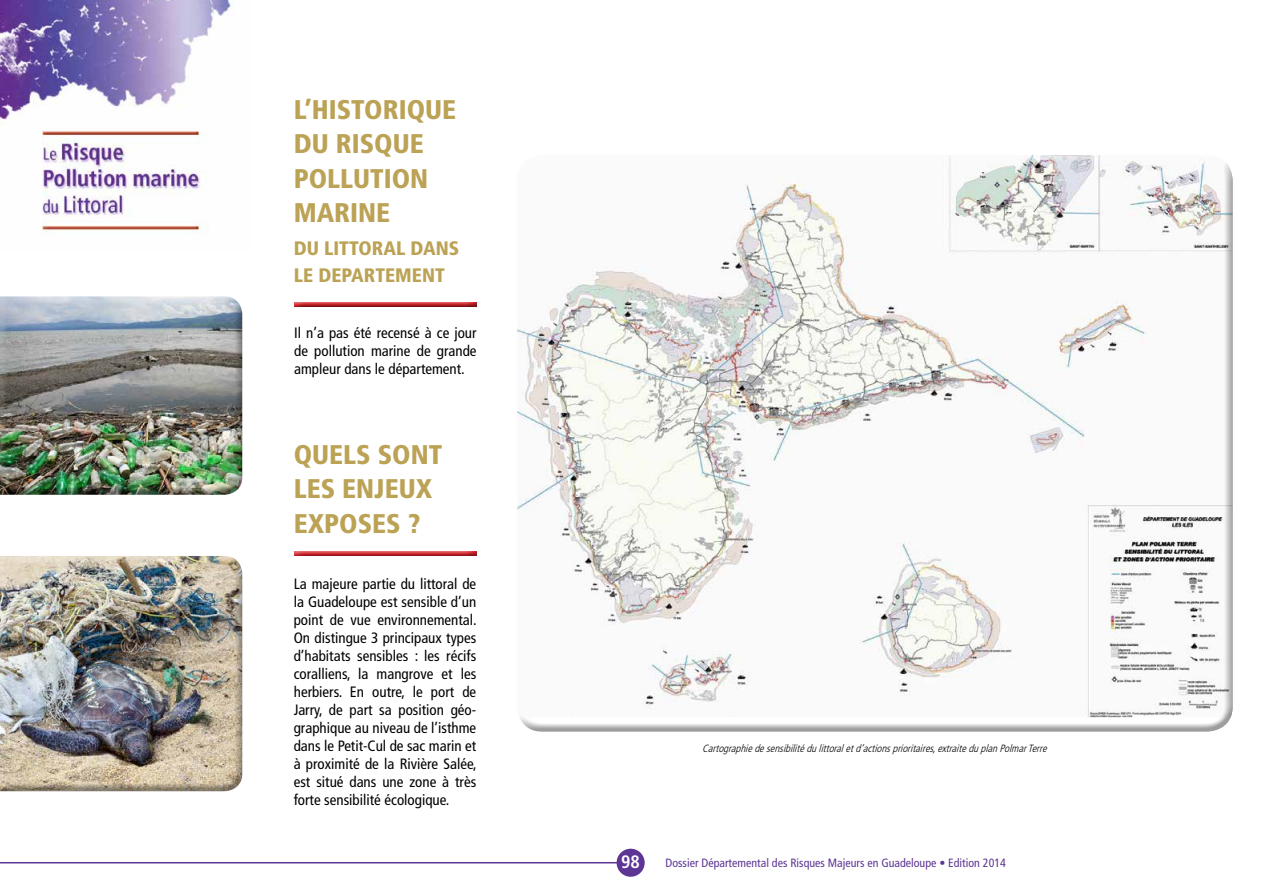
<style>
.page{position:relative;width:1263px;height:893px;background:#fff}
.page>*{position:absolute;margin:0;border:0;box-sizing:border-box;transform-origin:0 0}
.t1{font:900 condensed 27px/34.5px "Frutiger";color:#bba255}
.t2{font:900 condensed 19.5px/27px "Frutiger";color:#bba255}
.t3{font:700 condensed 18px "Frutiger";color:#fff}
.t4{font:condensed 15px/18px "Frutiger";color:#000;text-align:justify}
.t5{font:condensed 12px "Frutiger";color:#5d3594}
.t6{font:italic 300 condensed 10.5px "Frutiger";color:#000}
</style>
<div class="page">
<img style="left:0;top:0;width:233px;height:232px">
<hr style="left:0;top:862px;width:622px;height:1px;background:#5d3594">
<div style="left:617px;top:849px;width:28px;height:28px;background:#5d3594;border-radius:50%"></div>
<div style="left:293px;top:549px;width:186px;height:8px;background:#000;opacity:.75"></div>
<div style="left:517px;top:161px;width:718px;height:571px;background:#000;opacity:.39"></div>
<div style="left:293px;top:300px;width:186px;height:7px;background:#000;opacity:.75"></div>
<div style="left:0;top:293px;width:243px;height:203px;background:#fff;opacity:.39"></div>
<div style="left:0;top:300px;width:243px;height:196px;background:#000;opacity:.39"></div>
<div style="left:0;top:554px;width:243px;height:238px;background:#fff;opacity:.39"></div>
<div style="left:0;top:559px;width:243px;height:233px;background:#000;opacity:.39"></div>
<h1 class="t1" style="left:294px;top:92px;width:164px">L’HISTORIQUE<br>DU RISQUE<br>POLLUTION<br>MARINE</h1>
<h2 class="t2" style="left:294px;top:234px;width:167px">DU LITTORAL DANS<br>LE DEPARTEMENT</h2>
<p class="t4" style="left:294px;top:324px;width:184px">Il n’a pas été recensé à ce jour de pollution marine de grande ampleur dans le département.</p>
<h1 class="t1" style="left:294px;top:437px;width:150px">QUELS SONT<br>LES ENJEUX<br>EXPOSES ?</h1>
<p class="t4" style="left:294px;top:575px;width:185px">La majeure partie du littoral de la Guadeloupe est sensible d’un point de vue environnemental.<br>On distingue 3 principaux types d’habitats sensibles : les récifs coralliens, la mangrove et les herbiers. En outre, le port de Jarry, de part sa position géo&shy;graphique au niveau de l’isthme dans le Petit-Cul de sac marin et à proximité de la Rivière Salée, est situé dans une zone à très forte sensibilité écologique.</p>
<p class="t6" style="left:702px;top:742px;width:349px">Cartographiedesensibilitédulittoraletd’actionsprioritaires,extraiteduplanPolmarTerre</p>
<p class="t3" style="left:621px;top:851px;width:20px">98</p>
<p class="t5" style="left:665px;top:855px;width:342px">Dossier Départemental des Risques Majeurs en Guadeloupe • Edition 2014</p>
</div>
